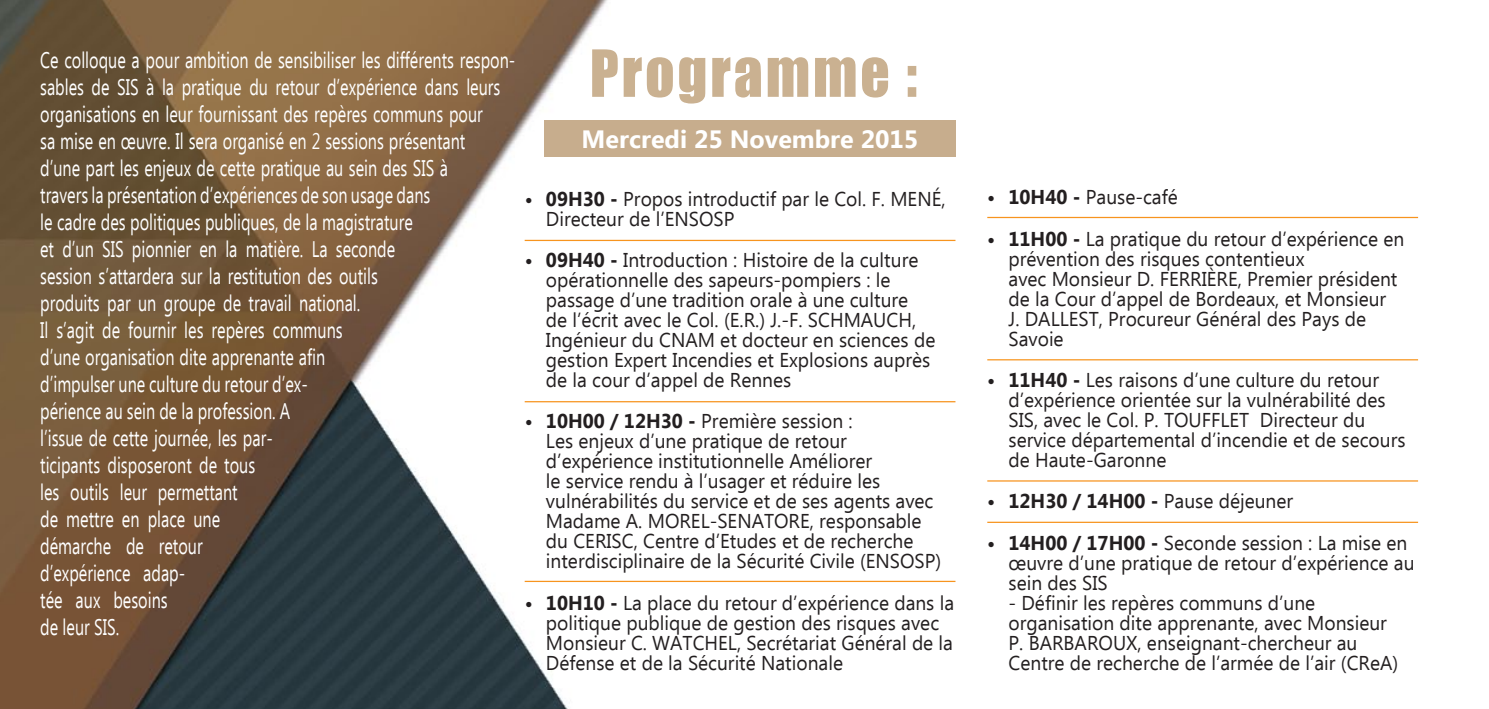
<style>
.page{position:relative;width:1489px;height:709px;background:#fff}
.page>*{position:absolute;margin:0;border:0;box-sizing:border-box;transform-origin:0 0}
.t1{font:60px "Impact";letter-spacing:.05em;color:#cab191;scale:.96 1}
.t2{font:700 25px "Ebrima";color:#fff}
.t3{font:22.5px/27px "Ebrima";color:#fff;scale:.72 1}
.t4{font:20px/20px "Ebrima";color:#231f20;scale:.96 1}
.t5{font:700 20px "Ebrima";color:#231f20;scale:.96 1}
.s1{font-weight:700}
.s2{font-weight:400}
</style>
<div class="page">
<img style="left:0;top:0;width:1419px;height:709px">
<div style="left:544px;top:121px;width:411px;height:36px;background:#c7ad8d"></div>
<hr style="left:524px;top:240px;width:431px;height:1px;background:#f7941e">
<hr style="left:987px;top:217px;width:430px;height:1px;background:#f7941e">
<hr style="left:987px;top:359px;width:430px;height:1px;background:#f7941e">
<hr style="left:987px;top:480px;width:430px;height:1px;background:#f7941e">
<hr style="left:987px;top:521px;width:430px;height:2px;background:#f7941e">
<hr style="left:524px;top:401px;width:431px;height:1px;background:#f7941e">
<hr style="left:524px;top:581px;width:431px;height:1px;background:#f7941e">
<p class="t3" style="left:40px;top:48px;width:661px">Ce colloque a pour ambition de sensibiliser les différents respon&shy;sables de SIS à la pratique du retour d’expérience dans leurs organisations en leur fournissant des repères communs pour<br>sa mise en œuvre. Il sera organisé en 2 sessions présentant<br>d’une part les enjeux de cette pratique au sein des SIS à<br>travers la présentation d’expériences de son usage dans<br>le cadre des politiques publiques, de la magistrature<br>et d’un SIS pionnier en la matière. La seconde<br>session s’attardera sur la restitution des outils<br>produits par un groupe de travail national.<br>Il s’agit de fournir les repères communs<br>d’une organisation dite apprenante afin<br>d’impulser une culture du retour d’ex-<br>périence au sein de la profession. A<br>l’issue de cette journée, les par-<br>ticipants disposeront de tous<br>les outils leur permettant<br>de mettre en place une<br>démarche de retour<br>d’expérience adap-<br>tée aux besoins<br>de leur SIS.</p>
<h1 class="t1" style="left:589px;top:27px;width:342px">Programme :</h1>
<p class="t2" style="left:581px;top:121px;width:338px">Mercredi 25 Novembre 2015</p>
<p class="t4" style="left:546px;top:190px;width:418px;text-indent:-21px"><span class="s1">• 09H30 -</span> Propos introductif par le Col. F. MENÉ,<br>Directeur de l’ENSOSP</p>
<p class="t4" style="left:546px;top:251px;width:407px;text-indent:-21px"><span class="s1">• 09H40 -</span> Introduction : Histoire de la culture opérationnelle des sapeurs-pompiers : le passage d’une tradition orale à une culture<br>de l’écrit avec le Col. (E.R.) J.-F. SCHMAUCH, Ingénieur du CNAM et docteur en sciences de gestion Expert Incendies et Explosions auprès de la cour d’appel de Rennes</p>
<p class="t4" style="left:546px;top:412px;width:413px;text-indent:-21px"><span class="s1">• 10H00 / 12H30 -</span> Première session :<br>Les enjeux d’une pratique de retour d’expérience institutionnelle Améliorer<br>le service rendu à l’usager et réduire les vulnérabilités du service et de ses agents avec Madame A. MOREL-SENATORE, responsable du CERISC, Centre d’Etudes et de recherche interdisciplinaire de la Sécurité Civile (ENSOSP)</p>
<p class="t4" style="left:546px;top:594px;width:426px;text-indent:-21px"><span class="s1">• 10H10 -</span> La place du retour d’expérience dans la politique publique de gestion des risques avec Monsieur C. WATCHEL, Secrétariat Général de la Défense et de la Sécurité Nationale</p>
<p class="t4" style="left:987px;top:189px;width:200px"><span class="s1">• 10H40 -</span> Pause-café</p>
<p class="t4" style="left:1008px;top:230px;width:414px;text-indent:-21px"><span class="s1">• 11H00 -</span> La pratique du retour d’expérience en prévention des risques contentieux<br>avec Monsieur D. FERRIÈRE, Premier président de la Cour d’appel de Bordeaux, et Monsieur<br>J. DALLEST, Procureur Général des Pays de Savoie</p>
<p class="t4" style="left:1008px;top:371px;width:415px;text-indent:-21px"><span class="s1">• 11H40 -</span> Les raisons d’une culture du retour d’expérience orientée sur la vulnérabilité des SIS, avec le Col. P. TOUFFLET Directeur du service départemental d’incendie et de secours de Haute-Garonne</p>
<p class="t5" style="left:987px;top:486px;width:320px">• 12H30 / 14H00 - <span class="s2">Pause déjeuner</span></p>
<p class="t4" style="left:1008px;top:534px;width:424px;text-indent:-21px"><span class="s1">• 14H00 / 17H00 -</span> Seconde session : La mise en œuvre d’une pratique de retour d’expérience au sein des SIS</p>
<p class="t4" style="left:1008px;top:594px;width:407px">- Définir les repères communs d’une organisation dite apprenante, avec Monsieur P. BARBAROUX, enseignant-chercheur au Centre de recherche de l’armée de l’air (CReA)</p>
</div>
